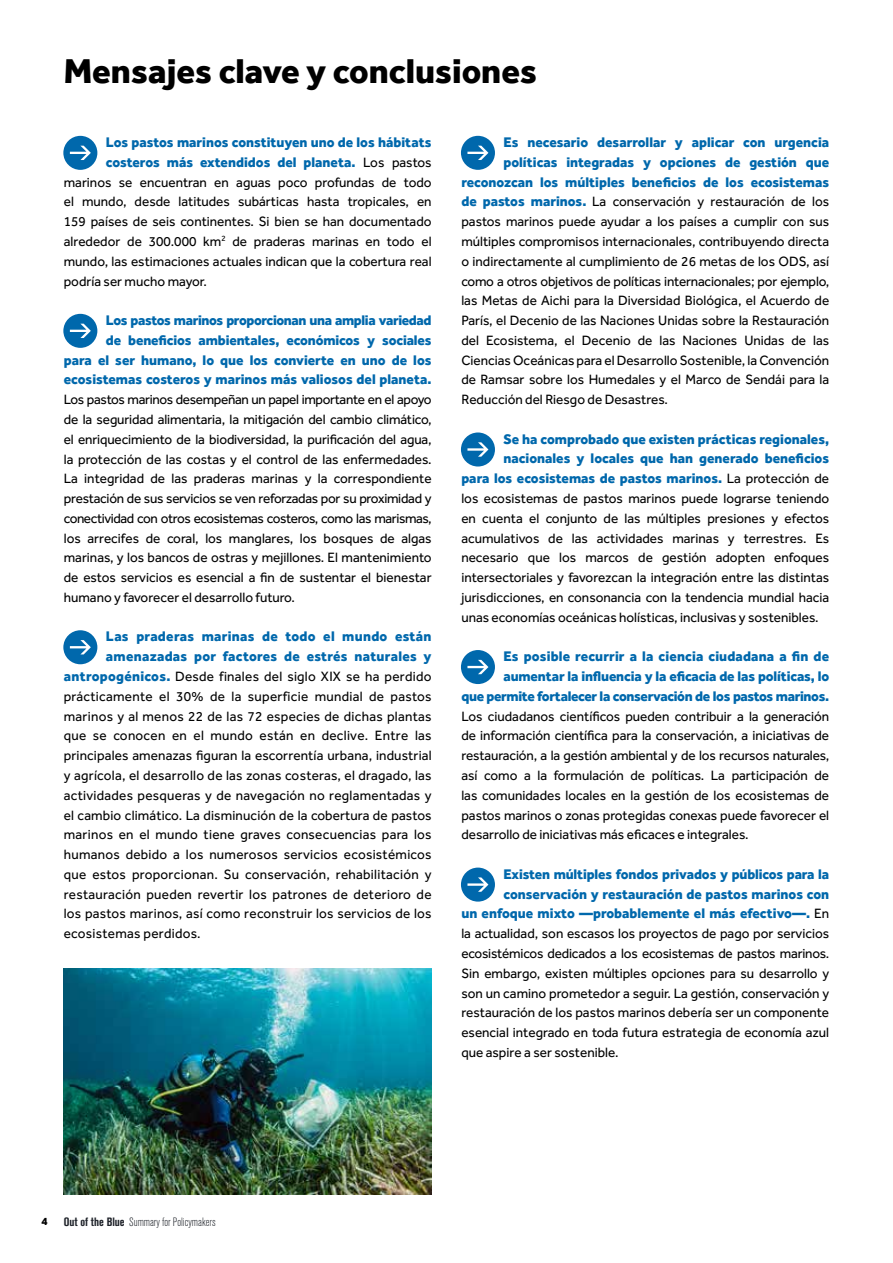
<style>
.page{position:relative;width:893px;height:1263px;background:#fff}
.page>*{position:absolute;margin:0;border:0;box-sizing:border-box;transform-origin:0 0}
.t1{font:800 35.4px "Effra";color:#000}
.t2{font:800 14.4px/19.8px "Effra";color:#0068ac;text-align:right}
.t3{font:800 14.4px/19.8px "Effra";letter-spacing:.02em;color:#0068ac}
.t4{font:13.95px/19.8px "Effra";color:#000;text-align:justify}
.t5{font:300 condensed 12px "Akzidenz Grotesk BQ";color:#1d2128}
.t6{font:800 11.25px "Effra";color:#000}
.s1{font-weight:400;font-size:13.95px;color:#000}
.s2{font-weight:800;font-size:14.4px;color:#0068ac}
.s3{font-weight:700}
</style>
<div class="page">
<div style="left:63px;top:136px;width:34px;height:34px;background:#0068ac;border-radius:50%"></div>
<div style="left:461px;top:432px;width:34px;height:34px;background:#0068ac;border-radius:50%"></div>
<div style="left:461px;top:136px;width:34px;height:34px;background:#0068ac;border-radius:50%"></div>
<div style="left:461px;top:650px;width:34px;height:34px;background:#0068ac;border-radius:50%"></div>
<div style="left:461px;top:867px;width:34px;height:35px;background:#0068ac;border-radius:50%"></div>
<div style="left:63px;top:314px;width:34px;height:34px;background:#0068ac;border-radius:50%"></div>
<div style="left:63px;top:630px;width:34px;height:34px;background:#0068ac;border-radius:50%"></div>
<svg style="left:70px;top:146px;width:21px;height:14px"></svg>
<svg style="left:467px;top:442px;width:21px;height:15px"></svg>
<svg style="left:467px;top:146px;width:21px;height:14px"></svg>
<svg style="left:467px;top:660px;width:21px;height:14px"></svg>
<svg style="left:467px;top:877px;width:21px;height:15px"></svg>
<svg style="left:70px;top:324px;width:21px;height:14px"></svg>
<svg style="left:70px;top:640px;width:21px;height:14px"></svg>
<img style="left:63px;top:968px;width:368px;height:227px">
<h1 class="t1" style="left:64px;top:50px;width:475px">Mensajes clave y conclusiones</h1>
<p class="t2" style="left:106px;top:132px;width:327px;text-align:left">Los pastos marinos constituyen uno de los hábitats costeros más extendidos del planeta. <span class="s1">Los pastos</span></p>
<p class="t4" style="left:64px;top:172px;width:369px">marinos se encuentran en aguas poco profundas de todo el mundo, desde latitudes subárticas hasta tropicales, en 159 países de seis continentes. Si bien se han documentado alrededor de 300.000 km<sup>2</sup> de praderas marinas en todo el mundo, las estimaciones actuales indican que la cobertura real podría ser mucho mayor.</p>
<p class="t2" style="left:64px;top:310px;width:369px">Los pastos marinos proporcionan una amplia variedad<br>de beneficios ambientales, económicos y sociales<br>para el ser humano, lo que los convierte en uno de los ecosistemas costeros y marinos más valiosos del planeta.</p>
<p class="t4" style="left:64px;top:389px;width:369px">Los pastos marinos desempeñan un papel importante en el apoyo de la seguridad alimentaria, la mitigación del cambio climático, el enriquecimiento de la biodiversidad, la purificación del agua, la protección de las costas y el control de las enfermedades.<br>La integridad de las praderas marinas y la correspondiente prestación de sus servicios se ven reforzadas por su proximidad y conectividad con otros ecosistemas costeros, como las marismas, los arrecifes de coral, los manglares, los bosques de algas marinas, y los bancos de ostras y mejillones. El mantenimiento de estos servicios es esencial a fin de sustentar el bienestar humano y favorecer el desarrollo futuro.</p>
<p class="t3" style="left:106px;top:626px;width:327px">Las praderas marinas de todo el mundo están amenazadas por factores de estrés naturales y</p>
<p class="t4" style="left:64px;top:666px;width:369px"><span class="s2">antropogénicos.</span> Desde finales del siglo XIX se ha perdido prácticamente el 30% de la superficie mundial de pastos marinos y al menos 22 de las 72 especies de dichas plantas que se conocen en el mundo están en declive. Entre las principales amenazas figuran la escorrentía urbana, industrial y agrícola, el desarrollo de las zonas costeras, el dragado, las actividades pesqueras y de navegación no reglamentadas y el cambio climático. La disminución de la cobertura de pastos marinos en el mundo tiene graves consecuencias para los humanos debido a los numerosos servicios ecosistémicos que estos proporcionan. Su conservación, rehabilitación y restauración pueden revertir los patrones de deterioro de los pastos marinos, así como reconstruir los servicios de los ecosistemas perdidos.</p>
<p class="t2" style="left:461px;top:132px;width:369px">Es necesario desarrollar y aplicar con urgencia políticas integradas y opciones de gestión que reconozcan los múltiples beneficios de los ecosistemas</p>
<p class="t4" style="left:461px;top:192px;width:369px"><span class="s2">de pastos marinos.</span> La conservación y restauración de los pastos marinos puede ayudar a los países a cumplir con sus múltiples compromisos internacionales, contribuyendo directa o indirectamente al cumplimiento de 26 metas de los ODS, así como a otros objetivos de políticas internacionales; por ejemplo, las Metas de Aichi para la Diversidad Biológica, el Acuerdo de París, el Decenio de las Naciones Unidas sobre la Restauración del Ecosistema, el Decenio de las Naciones Unidas de las Ciencias Oceánicas para el Desarrollo Sostenible, la Convención de Ramsar sobre los Humedales y el Marco de Sendái para la Reducción del Riesgo de Desastres.</p>
<p class="t2" style="left:461px;top:429px;width:369px">Se ha comprobado que existen prácticas regionales, nacionales y locales que han generado beneficios<br>para los ecosistemas de pastos marinos. <span class="s1">La protección de</span></p>
<p class="t4" style="left:461px;top:488px;width:369px">los ecosistemas de pastos marinos puede lograrse teniendo en cuenta el conjunto de las múltiples presiones y efectos acumulativos de las actividades marinas y terrestres. Es necesario que los marcos de gestión adopten enfoques intersectoriales y favorezcan la integración entre las distintas jurisdicciones, en consonancia con la tendencia mundial hacia unas economías oceánicas holísticas, inclusivas y sostenibles.</p>
<p class="t2" style="left:461px;top:646px;width:369px">Es posible recurrir a la ciencia ciudadana a fin de aumentar la influencia y la eficacia de las políticas, lo<br>que permite fortalecer la conservación de los pastos marinos.</p>
<p class="t4" style="left:461px;top:706px;width:369px">Los ciudadanos científicos pueden contribuir a la generación de información científica para la conservación, a iniciativas de restauración, a la gestión ambiental y de los recursos naturales, así como a la formulación de políticas. La participación de las comunidades locales en la gestión de los ecosistemas de pastos marinos o zonas protegidas conexas puede favorecer el desarrollo de iniciativas más eficaces e integrales.</p>
<p class="t2" style="left:461px;top:864px;width:369px">Existen múltiples fondos privados y públicos para la conservación y restauración de pastos marinos con<br>un enfoque mixto —probablemente el más efectivo—. <span class="s1">En</span></p>
<p class="t4" style="left:461px;top:923px;width:369px">la actualidad, son escasos los proyectos de pago por servicios ecosistémicos dedicados a los ecosistemas de pastos marinos.<br>Sin embargo, existen múltiples opciones para su desarrollo y son un camino prometedor a seguir. La gestión, conservación y restauración de los pastos marinos debería ser un componente esencial integrado en toda futura estrategia de economía azul que aspire a ser sostenible.</p>
<p class="t6" style="left:41px;top:1215px;width:8px">4</p>
<p class="t5" style="left:64px;top:1215px;width:153px"><span class="s3">Out of the Blue</span> Summary for Policymakers</p>
</div>
